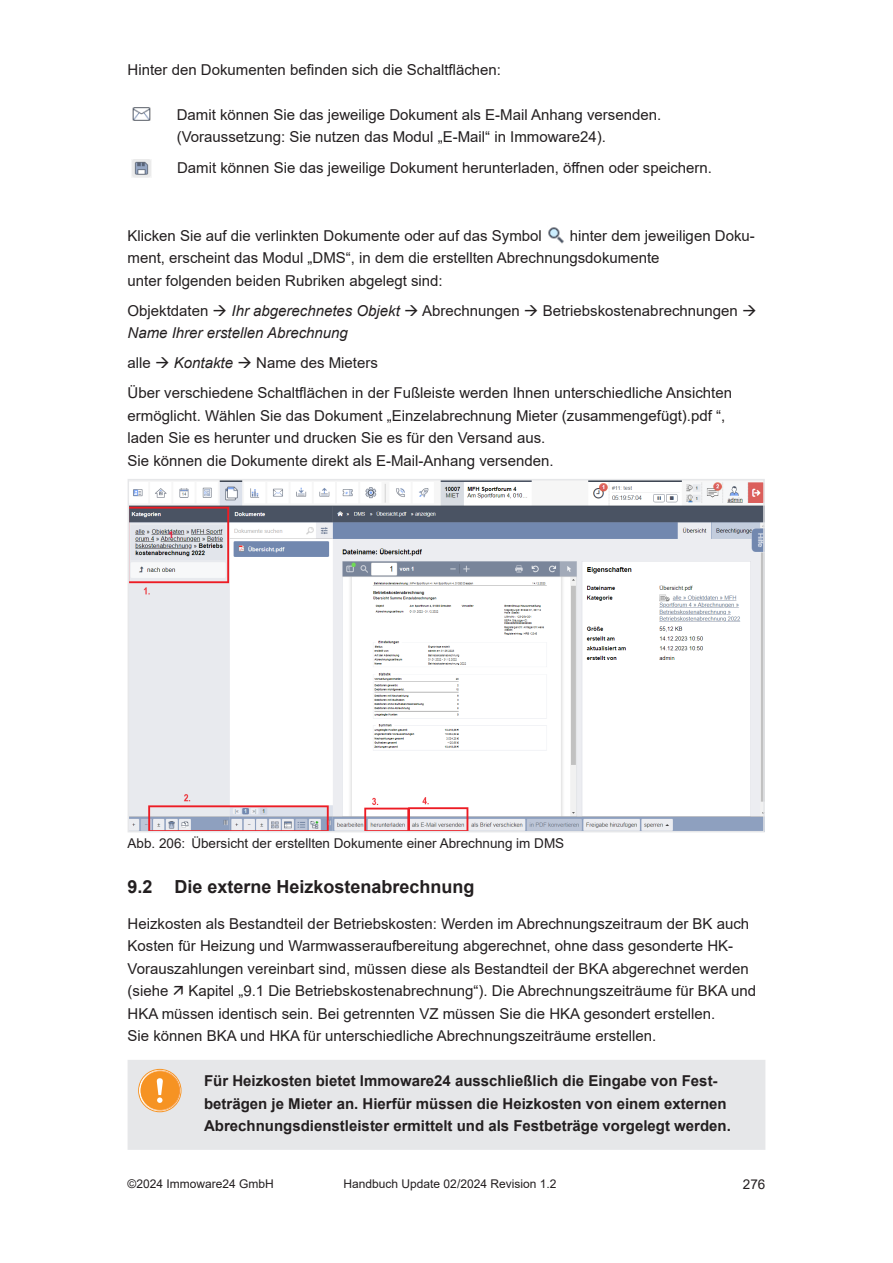
<style>
.page{position:relative;width:893px;height:1263px;background:#fff}
.page>*{position:absolute;margin:0;border:0;box-sizing:border-box;transform-origin:0 0}
.t1{font:700 18px "Arial";color:#231f20}
.Textkörper{font:15px/22.5px "Arial";color:#231f20}
.INFO_NEU_3-zeilig{font:700 15px/22.5px "Arial";color:#231f20}
.Textüberschrift{font:15px/22.5px "Arial";color:#231f20}
.Textkörper-2{font:italic 15px/22.5px "Arial";color:#231f20}
.t2{font:13.5px "Arial";color:#231f20}
.t3{font:12px "Arial";color:#231f20}
.Textkörper-3{font:700 9.45px "Arial";color:#ed1a3a}
.s1{font-style:normal}
.s2{font-style:italic}
</style>
<div class="page">
<div style="left:128px;top:1060px;width:637px;height:90px;background:#e6e7e9"></div>
<img style="left:132px;top:107px;width:19px;height:14px">
<img style="left:132px;top:159px;width:19px;height:18px">
<img style="left:548px;top:227px;width:16px;height:17px">
<img style="left:131px;top:482px;width:631px;height:347px">
<div style="left:128px;top:479px;width:637px;height:353px;border:2px solid #e6e7e9"></div>
<svg style="left:139px;top:1069px;width:42px;height:43px"></svg>
<div style="left:138px;top:1069px;width:43px;height:43px;border:1px solid #f69323;border-radius:50%"></div>
<div style="left:140px;top:1071px;width:40px;height:39px;background:#f69323;border-radius:50%"></div>
<div style="left:140px;top:1071px;width:40px;height:39px;border:1px solid #fff;border-radius:50%"></div>
<svg style="left:157px;top:1078px;width:6px;height:25px"></svg>
<p class="Textkörper" style="left:128px;top:58px;width:375px">Hinter den Dokumenten befinden sich die Schaltflächen:</p>
<p class="Textüberschrift" style="left:177px;top:103px;width:486px">Damit können Sie das jeweilige Dokument als E-Mail Anhang versenden. (Voraussetzung: Sie nutzen das Modul „E-Mail“ in Immoware24).</p>
<p class="Textkörper" style="left:177px;top:157px;width:536px">Damit können Sie das jeweilige Dokument herunterladen, öffnen oder speichern.</p>
<p class="Textkörper" style="left:128px;top:224px;width:416px">Klicken Sie auf die verlinkten Dokumente oder auf das Symbol</p>
<p class="Textkörper" style="left:128px;top:224px;width:629px;text-indent:442px">hinter dem jeweiligen Doku&shy;ment, erscheint das Modul „DMS“, in dem die erstellten Abrechnungsdokumente</p>
<p class="Textkörper" style="left:128px;top:269px;width:317px">unter folgenden beiden Rubriken abgelegt sind:</p>
<p class="Textkörper-2" style="left:128px;top:299px;width:631px"><span class="s1">Objektdaten</span> → Ihr abgerechnetes Objekt → <span class="s1">Abrechnungen</span> → <span class="s1">Betriebskostenabrechnungen</span> →<br>Name Ihrer erstellen Abrechnung</p>
<p class="Textkörper" style="left:128px;top:352px;width:252px">alle → <span class="s2">Kontakte</span> → Name des Mieters</p>
<p class="Textkörper" style="left:128px;top:382px;width:606px">Über verschiedene Schaltflächen in der Fußleiste werden Ihnen unterschiedliche Ansichten ermöglicht. Wählen Sie das Dokument „Einzelabrechnung Mieter (zusammengefügt).pdf “, laden Sie es herunter und drucken Sie es für den Versand aus.<br>Sie können die Dokumente direkt als E-Mail-Anhang versenden.</p>
<p class="Textkörper-3" style="left:169px;top:528px;width:7px">1</p>
<p class="t2" style="left:128px;top:834px;width:438px">Abb. 206: Übersicht der erstellten Dokumente einer Abrechnung im DMS</p>
<p class="t1" style="left:128px;top:874px;width:348px">9.2 Die externe Heizkostenabrechnung</p>
<p class="Textkörper" style="left:128px;top:912px;width:623px">Heizkosten als Bestandteil der Betriebskosten: Werden im Abrechnungszeitraum der BK auch Kosten für Heizung und Warmwasseraufbereitung abgerechnet, ohne dass gesonderte HK-Vorauszahlungen vereinbart sind, müssen diese als Bestandteil der BKA abgerechnet werden (siehe</p>
<p class="Textkörper" style="left:128px;top:979px;width:630px;text-indent:61px">Kapitel „9.1 Die Betriebskostenabrechnung“). Die Abrechnungszeiträume für BKA und<br>HKA müssen identisch sein. Bei getrennten VZ müssen Sie die HKA gesondert erstellen.<br>Sie können BKA und HKA für unterschiedliche Abrechnungszeiträume erstellen.</p>
<p class="INFO_NEU_3-zeilig" style="left:204px;top:1070px;width:528px">Für Heizkosten bietet Immoware24 ausschließlich die Eingabe von Fest&shy;beträgen je Mieter an. Hierfür müssen die Heizkosten von einem externen<br>Abrechnungsdienstleister ermittelt und als Festbeträge vorgelegt werden.</p>
<p class="t3" style="left:128px;top:1175px;width:148px">©2024 Immoware24 GmbH</p>
<p class="t3" style="left:344px;top:1175px;width:214px">Handbuch Update 02/2024 Revision 1.2</p>
<p class="t2" style="left:743px;top:1175px;width:24px">276</p>
</div>
